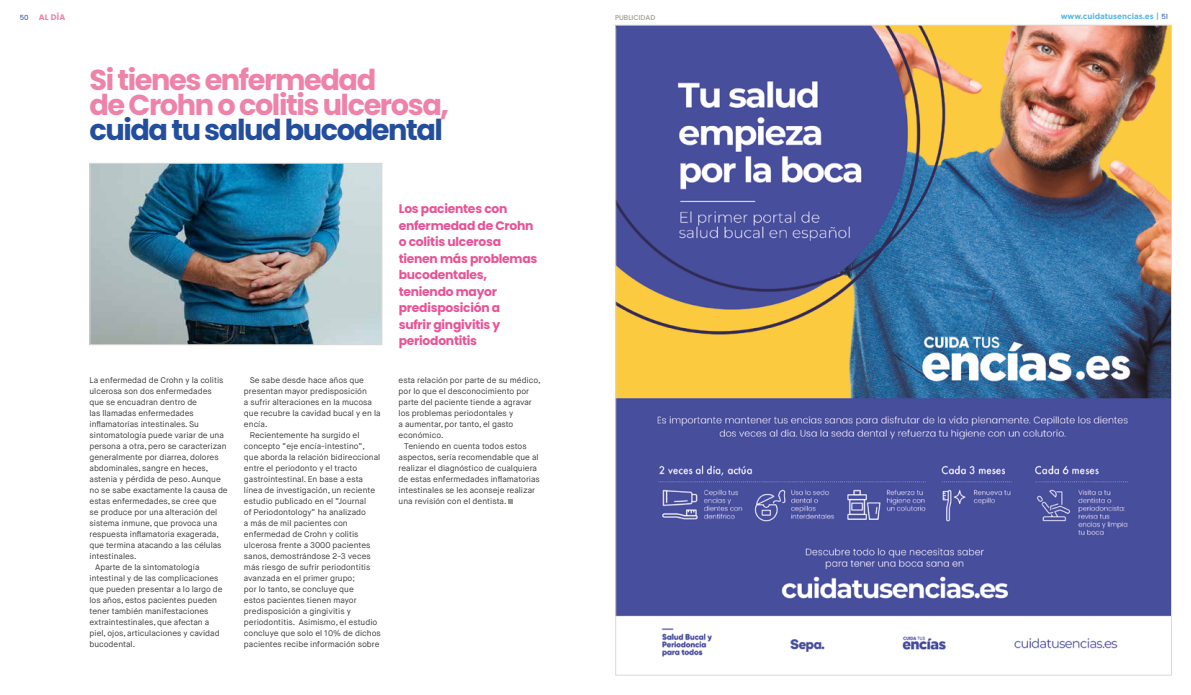
<style>
.page{position:relative;width:1191px;height:695px;background:#fff}
.page>*{position:absolute;margin:0;border:0;box-sizing:border-box;transform-origin:0 0}
.t1{font:700 28.8px/25.2px "Poppins";letter-spacing:-.05em;color:#ee82a8}
.t2{font:700 28.8px "Poppins";letter-spacing:-.05em;color:#234e9e}
.t3{font:700 12.3px/16.4px "Poppins";letter-spacing:-.02em;color:#ea5295}
.t4{font:8.2px "Maison Neue";color:#3c3c3b}
.t5{font:700 8px "Gotham HTF";color:#56b7e0}
.t6{font:700 8px "Poppins";color:#ee82a8}
.t7{font:500 7px "Poppins";color:#9d9b91}
.t8{font:7px "Poppins";color:#234e9e}
.s1{font-family:"Poppins";font-weight:400;font-size:7px;color:#234e9e}
</style>
<div class="page">
<img style="left:91px;top:165px;width:289px;height:178px">
<div style="left:89px;top:163px;width:293px;height:182px;border:1px solid #dad9d2"></div>
<svg style="left:508px;top:499px;width:5px;height:5px"></svg>
<img style="left:617px;top:27px;width:552px;height:630px">
<p class="t8" style="left:20px;top:12px;width:10px">50</p>
<p class="t6" style="left:39px;top:12px;width:28px">AL DÍA</p>
<p class="t5" style="left:1060px;top:11px;width:109px">www.cuidatusencias.es | <span class="s1">51</span></p>
<p class="t7" style="left:615px;top:13px;width:42px">PUBLICIDAD</p>
<h1 class="t1" style="left:89px;top:67px;width:361px">Si tienes enfermedad<br>de Crohn o colitis ulcerosa,</h1>
<h1 class="t2" style="left:89px;top:114px;width:355px">cuida tu salud bucodental</h1>
<p class="t4" style="left:89px;top:375px;width:135px">La enfermedad de Crohn y la colitis</p>
<p class="t4" style="left:89px;top:386px;width:124px">ulcerosa son dos enfermedades</p>
<p class="t4" style="left:89px;top:397px;width:109px">que se encuadran dentro de</p>
<p class="t4" style="left:89px;top:408px;width:106px">las llamadas enfermedades</p>
<p class="t4" style="left:89px;top:419px;width:111px">inflamatorias intestinales. Su</p>
<p class="t4" style="left:89px;top:430px;width:136px">sintomatología puede variar de una</p>
<p class="t4" style="left:89px;top:441px;width:139px">persona a otra, pero se caracterizan</p>
<p class="t4" style="left:89px;top:452px;width:131px">generalmente por diarrea, dolores</p>
<p class="t4" style="left:89px;top:463px;width:120px">abdominales, sangre en heces,</p>
<p class="t4" style="left:89px;top:474px;width:133px">astenia y pérdida de peso. Aunque</p>
<p class="t4" style="left:89px;top:485px;width:140px">no se sabe exactamente la causa de</p>
<p class="t4" style="left:89px;top:496px;width:128px">estas enfermedades, se cree que</p>
<p class="t4" style="left:89px;top:507px;width:129px">se produce por una alteración del</p>
<p class="t4" style="left:89px;top:518px;width:129px">sistema inmune, que provoca una</p>
<p class="t4" style="left:89px;top:529px;width:131px">respuesta inflamatoria exagerada,</p>
<p class="t4" style="left:89px;top:540px;width:134px">que termina atacando a las células</p>
<p class="t4" style="left:89px;top:551px;width:49px">intestinales.</p>
<p class="t4" style="left:95px;top:562px;width:106px">Aparte de la sintomatología</p>
<p class="t4" style="left:89px;top:573px;width:130px">intestinal y de las complicaciones</p>
<p class="t4" style="left:89px;top:584px;width:135px">que pueden presentar a lo largo de</p>
<p class="t4" style="left:89px;top:595px;width:129px">los años, estos pacientes pueden</p>
<p class="t4" style="left:89px;top:606px;width:120px">tener también manifestaciones</p>
<p class="t4" style="left:89px;top:617px;width:121px">extraintestinales, que afectan a</p>
<p class="t4" style="left:89px;top:628px;width:132px">piel, ojos, articulaciones y cavidad</p>
<p class="t4" style="left:89px;top:639px;width:47px">bucodental.</p>
<p class="t4" style="left:250px;top:375px;width:116px">Se sabe desde hace años que</p>
<p class="t4" style="left:244px;top:386px;width:124px">presentan mayor predisposición</p>
<p class="t4" style="left:244px;top:397px;width:130px">a sufrir alteraciones en la mucosa</p>
<p class="t4" style="left:244px;top:408px;width:138px">que recubre la cavidad bucal y en la</p>
<p class="t4" style="left:244px;top:419px;width:25px">encía.</p>
<p class="t4" style="left:250px;top:430px;width:111px">Recientemente ha surgido el</p>
<p class="t4" style="left:244px;top:441px;width:123px">concepto “eje encía-intestino”,</p>
<p class="t4" style="left:244px;top:452px;width:138px">que aborda la relación bidireccional</p>
<p class="t4" style="left:244px;top:463px;width:115px">entre el periodonto y el tracto</p>
<p class="t4" style="left:244px;top:474px;width:121px">gastrointestinal. En base a esta</p>
<p class="t4" style="left:244px;top:485px;width:133px">línea de investigación, un reciente</p>
<p class="t4" style="left:244px;top:496px;width:124px">estudio publicado en el “Journal</p>
<p class="t4" style="left:244px;top:507px;width:124px">of Periodontology” ha analizado</p>
<p class="t4" style="left:244px;top:518px;width:105px">a más de mil pacientes con</p>
<p class="t4" style="left:244px;top:529px;width:116px">enfermedad de Crohn y colitis</p>
<p class="t4" style="left:244px;top:540px;width:128px">ulcerosa frente a 3000 pacientes</p>
<p class="t4" style="left:244px;top:551px;width:128px">sanos, demostrándose 2-3 veces</p>
<p class="t4" style="left:244px;top:562px;width:128px">más riesgo de sufrir periodontitis</p>
<p class="t4" style="left:244px;top:573px;width:112px">avanzada en el primer grupo;</p>
<p class="t4" style="left:244px;top:584px;width:111px">por lo tanto, se concluye que</p>
<p class="t4" style="left:244px;top:595px;width:114px">estos pacientes tienen mayor</p>
<p class="t4" style="left:244px;top:606px;width:108px">predisposición a gingivitis y</p>
<p class="t4" style="left:244px;top:617px;width:135px">periodontitis. Asimismo, el estudio</p>
<p class="t4" style="left:244px;top:628px;width:138px">concluye que solo el 10% de dichos</p>
<p class="t4" style="left:244px;top:639px;width:137px">pacientes recibe información sobre</p>
<h2 class="t3" style="left:399px;top:201px;width:140px">Los pacientes con enfermedad de Crohn o colitis ulcerosa tienen más problemas bucodentales, teniendo mayor predisposición a<br>sufrir gingivitis y periodontitis</h2>
<p class="t4" style="left:398px;top:375px;width:144px">esta relación por parte de su médico,</p>
<p class="t4" style="left:398px;top:386px;width:132px">por lo que el desconocimiento por</p>
<p class="t4" style="left:398px;top:397px;width:135px">parte del paciente tiende a agravar</p>
<p class="t4" style="left:398px;top:408px;width:116px">los problemas periodontales y</p>
<p class="t4" style="left:398px;top:419px;width:116px">a aumentar, por tanto, el gasto</p>
<p class="t4" style="left:398px;top:430px;width:47px">económico.</p>
<p class="t4" style="left:404px;top:441px;width:124px">Teniendo en cuenta todos estos</p>
<p class="t4" style="left:398px;top:452px;width:142px">aspectos, sería recomendable que al</p>
<p class="t4" style="left:398px;top:463px;width:140px">realizar el diagnóstico de cualquiera</p>
<p class="t4" style="left:398px;top:474px;width:143px">de estas enfermedades inflamatorias</p>
<p class="t4" style="left:398px;top:485px;width:138px">intestinales se les aconseje realizar</p>
<p class="t4" style="left:398px;top:496px;width:109px">una revisión con el dentista.</p>
</div>
